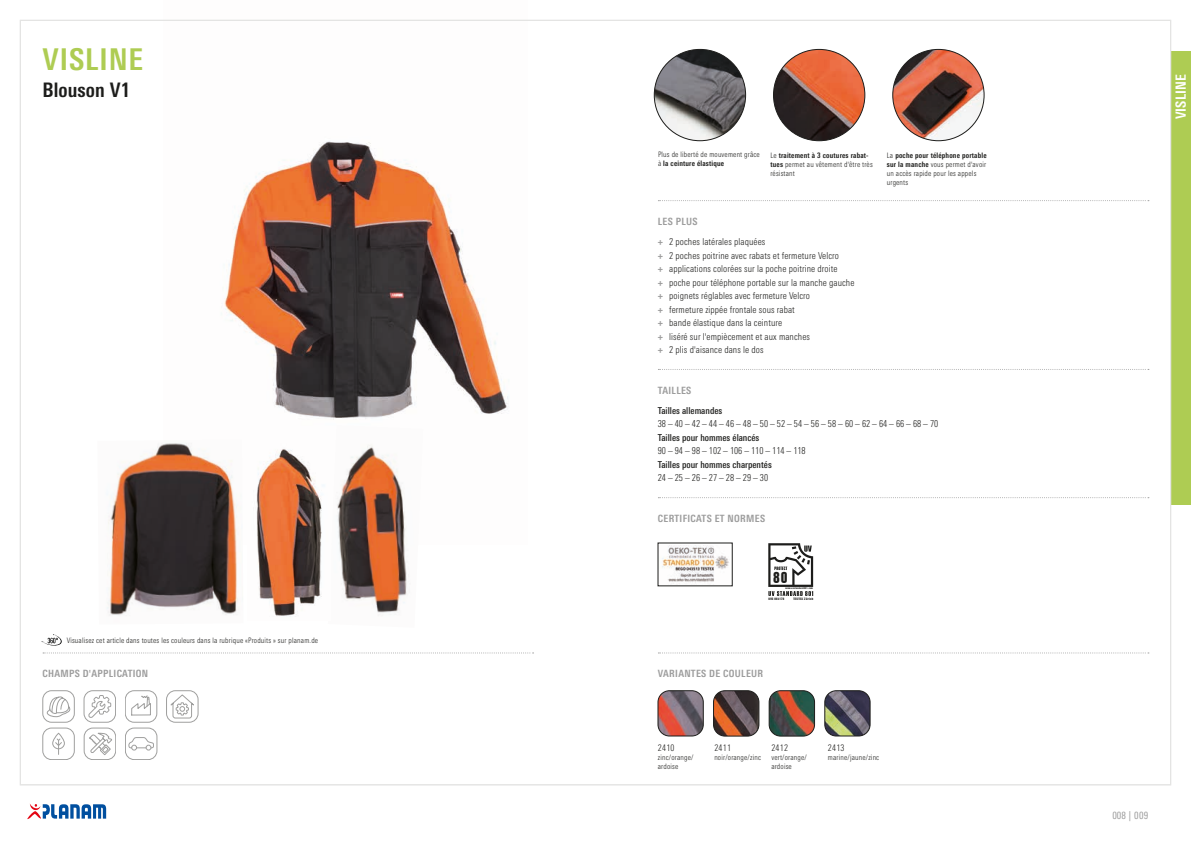
<style>
.page{position:relative;width:1191px;height:842px;background:#fff}
.page>*{position:absolute;margin:0;border:0;box-sizing:border-box;transform-origin:0 0}
.t1{font:700 condensed 30px "Univers Next Pro";letter-spacing:.03em;color:#aecc53}
.t2{font:700 condensed 20px "Univers Next Pro";letter-spacing:.005em;color:#1d1d1b}
.t3{font:700 condensed 14px "Univers Next Pro";letter-spacing:.005em;color:#fff}
.t4{font:13.8px "Swiss 921 BT Regular A";color:#1d1d1b}
.t5{font:700 condensed 10px "Univers Next Pro";letter-spacing:.03em;color:#9d9d9d}
.t6{font:condensed 10px "Univers Next Pro";letter-spacing:.025em;color:#9d9d9d}
.t7{font:300 condensed 9.5px/13.5px "Univers Next Pro";letter-spacing:.01em;color:#1d1d1b}
.t8{font:500 condensed 9.5px "Univers Next Pro";color:#1d1d1b}
.t9{font:300 condensed 9px "Univers Next Pro";letter-spacing:.035em;color:#1d1d1b}
.t10{font:300 condensed 7.5px/9px "Univers Next Pro";letter-spacing:.025em;color:#1d1d1b}
.t11{font:2.9px "Swiss 921 BT Regular A";letter-spacing:.1em;color:#1d1d1b}
.t12{font:2.9px "Swiss 921 BT Regular A";letter-spacing:.07em;color:#1d1d1b}
.t13{font:2.2px "Swiss 921 BT Regular A";letter-spacing:.1em;color:#1d1d1b}
.s1{font-weight:700}
.s2{font-weight:700;color:#9d9d9d}
</style>
<div class="page">
<svg style="left:42px;top:634px;width:20px;height:12px"></svg>
<svg style="left:658px;top:652px;width:491px;height:1px"></svg>
<svg style="left:43px;top:652px;width:490px;height:1px"></svg>
<svg style="left:658px;top:200px;width:491px;height:1px"></svg>
<svg style="left:658px;top:369px;width:491px;height:1px"></svg>
<svg style="left:658px;top:497px;width:491px;height:1px"></svg>
<img style="left:662px;top:545px;width:67px;height:38px">
<svg style="left:768px;top:543px;width:45px;height:53px"></svg>
<svg style="left:47px;top:696px;width:24px;height:21px"></svg>
<div style="left:43px;top:690px;width:32px;height:32px;border:1px solid #9f9f9e;border-radius:9px"></div>
<div style="left:84px;top:690px;width:32px;height:32px;border:1px solid #9f9f9e;border-radius:9px"></div>
<svg style="left:88px;top:695px;width:23px;height:23px"></svg>
<div style="left:125px;top:690px;width:32px;height:32px;border:1px solid #9f9f9e;border-radius:9px"></div>
<svg style="left:131px;top:696px;width:20px;height:19px"></svg>
<div style="left:166px;top:690px;width:32px;height:32px;border:1px solid #9f9f9e;border-radius:9px"></div>
<svg style="left:170px;top:694px;width:24px;height:24px"></svg>
<div style="left:43px;top:728px;width:32px;height:32px;border:1px solid #9f9f9e;border-radius:9px"></div>
<div style="left:52px;top:733px;width:13px;height:16px;border:1px solid #9f9f9e;border-radius:6px"></div>
<svg style="left:55px;top:738px;width:7px;height:17px"></svg>
<div style="left:84px;top:728px;width:32px;height:32px;border:1px solid #9f9f9e;border-radius:9px"></div>
<svg style="left:89px;top:733px;width:23px;height:22px"></svg>
<div style="left:125px;top:728px;width:32px;height:32px;border:1px solid #9f9f9e;border-radius:9px"></div>
<svg style="left:128px;top:737px;width:26px;height:13px"></svg>
<img style="left:164px;top:19px;width:363px;height:401px">
<img style="left:654px;top:49px;width:91px;height:92px;border-radius:46px">
<img style="left:773px;top:49px;width:92px;height:92px;border-radius:46px">
<img style="left:107px;top:443px;width:131px;height:173px">
<img style="left:337px;top:445px;width:70px;height:171px">
<img style="left:256px;top:449px;width:69px;height:167px">
<img style="left:892px;top:49px;width:92px;height:92px;border-radius:46px">
<img style="left:658px;top:691px;width:45px;height:45px">
<div style="left:658px;top:691px;width:45px;height:45px;border:1px solid #1d1d1b;border-radius:12px"></div>
<img style="left:713px;top:691px;width:46px;height:45px">
<div style="left:713px;top:691px;width:46px;height:45px;border:1px solid #1d1d1b;border-radius:12px"></div>
<img style="left:769px;top:691px;width:45px;height:45px">
<div style="left:769px;top:691px;width:45px;height:45px;border:1px solid #1d1d1b;border-radius:12px"></div>
<img style="left:824px;top:691px;width:46px;height:45px">
<div style="left:824px;top:691px;width:46px;height:45px;border:1px solid #1d1d1b;border-radius:12px"></div>
<div style="left:1171px;top:51px;width:20px;height:454px;background:#aecc53"></div>
<svg style="left:27px;top:804px;width:79px;height:15px"></svg>
<h1 class="t1" style="left:43px;top:41px;width:102px">VISLINE</h1>
<h2 class="t2" style="left:43px;top:78px;width:89px">Blouson V1</h2>
<p class="t10" style="left:658px;top:150px;width:103px">Plus de liberté de mouvement grâce à <span class="s1">la ceinture élastique</span></p>
<p class="t10" style="left:770px;top:151px;width:104px">Le <span class="s1">traitement à 3 coutures rabat&shy;tues</span> permet au vêtement d'être très résistant</p>
<p class="t10" style="left:887px;top:151px;width:101px">La <span class="s1">poche pour téléphone portable sur la manche</span> vous permet d'avoir un accès rapide pour les appels urgents</p>
<p class="t5" style="left:658px;top:215px;width:41px">LES PLUS</p>
<p class="t7" style="left:658px;top:235px;width:198px"><span class="s2">+</span> 2 poches latérales plaquées<br><span class="s2">+</span> 2 poches poitrine avec rabats et fermeture Velcro<br><span class="s2">+</span> applications colorées sur la poche poitrine droite<br><span class="s2">+</span> poche pour téléphone portable sur la manche gauche <span class="s2">+</span> poignets réglables avec fermeture Velcro<br><span class="s2">+</span> fermeture zippée frontale sous rabat<br><span class="s2">+</span> bande élastique dans la ceinture<br><span class="s2">+</span> liséré sur l'empiècement et aux manches<br><span class="s2">+</span> 2 plis d'aisance dans le dos</p>
<p class="t5" style="left:658px;top:384px;width:35px">TAILLES</p>
<p class="t8" style="left:658px;top:405px;width:66px">Tailles allemandes</p>
<p class="t7" style="left:658px;top:417px;width:282px">38 – 40 – 42 – 44 – 46 – 48 – 50 – 52 – 54 – 56 – 58 – 60 – 62 – 64 – 66 – 68 – 70</p>
<p class="t8" style="left:658px;top:432px;width:103px">Tailles pour hommes élancés</p>
<p class="t7" style="left:658px;top:444px;width:149px">90 – 94 – 98 – 102 – 106 – 110 – 114 – 118</p>
<p class="t8" style="left:658px;top:459px;width:115px">Tailles pour hommes charpentés</p>
<p class="t7" style="left:658px;top:471px;width:112px">24 – 25 – 26 – 27 – 28 – 29 – 30</p>
<p class="t5" style="left:658px;top:512px;width:109px">CERTIFICATS ET NORMES</p>
<h3 class="t4" style="left:773px;top:568px;width:16px">80</h3>
<p class="t13" style="left:785px;top:587px;width:29px">www.uvstandard801.com</p>
<p class="t12" style="left:768px;top:597px;width:17px">UVS 064178</p>
<p class="t11" style="left:793px;top:597px;width:21px">TESTEX Zürich</p>
<p class="t10" style="left:67px;top:636px;width:253px">Visualisez cet article dans toutes les couleurs dans la rubrique «Produits » sur planam.de</p>
<p class="t5" style="left:43px;top:668px;width:107px">CHAMPS D'APPLICATION</p>
<p class="t5" style="left:658px;top:668px;width:107px">VARIANTES DE COULEUR</p>
<p class="t9" style="left:658px;top:743px;width:18px">2410</p>
<p class="t10" style="left:658px;top:753px;width:37px">zinc/orange/ ardoise</p>
<p class="t9" style="left:714px;top:743px;width:18px">2411</p>
<p class="t10" style="left:714px;top:753px;width:48px">noir/orange/zinc</p>
<p class="t9" style="left:771px;top:743px;width:18px">2412</p>
<p class="t10" style="left:771px;top:753px;width:37px">vert/orange/ ardoise</p>
<p class="t9" style="left:828px;top:743px;width:18px">2413</p>
<p class="t10" style="left:828px;top:753px;width:53px">marine/jaune/zinc</p>
<h3 class="t3" style="left:1172px;top:119px;width:46px;rotate:-90deg">VISLINE</h3>
<p class="t6" style="left:1112px;top:809px;width:38px">008 | 009</p>
</div>
